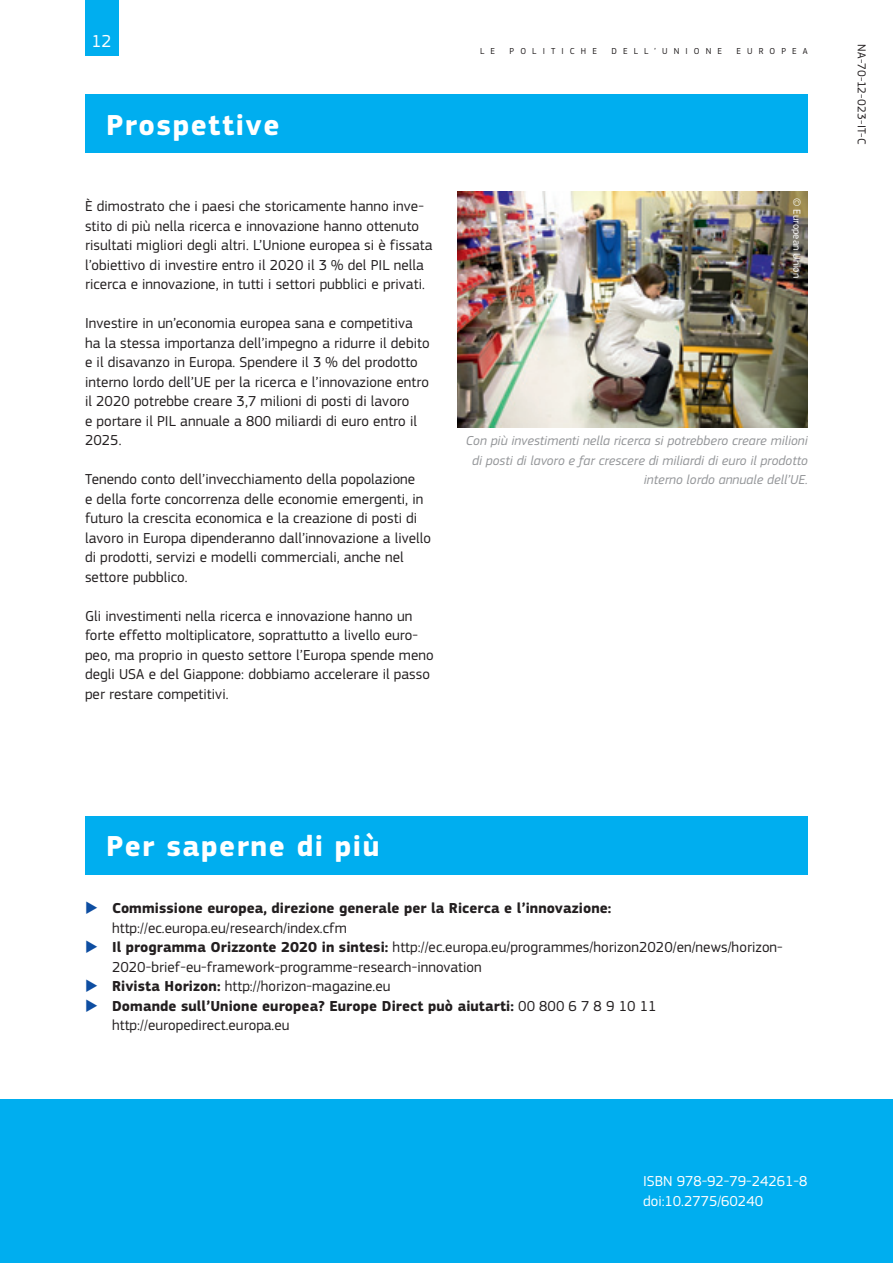
<style>
.page{position:relative;width:893px;height:1263px;background:#fff}
.page>*{position:absolute;margin:0;border:0;box-sizing:border-box;transform-origin:0 0}
.Heading01_neg{font:700 30px "EC Square Sans Pro";letter-spacing:.05em;color:#fff}
.t1{font:18px "EC Square Sans Pro";color:#fff}
.BodyText{font:15px/19.5px "EC Square Sans Pro";letter-spacing:.005em;color:#231f20}
.t2{font:700 15px/19.5px "EC Square Sans Pro";letter-spacing:.005em;color:#231f20}
.BodyText-2{font:15px "EC Square Sans Pro";color:#fff}
.legende_R{font:italic 13.5px/19.5px "EC Square Sans Pro";letter-spacing:.005em;color:#939598;text-align:right}
.t3{font:12px "EC Square Sans Pro";letter-spacing:.02em;color:#231f20}
.copyright_copy{font:10.5px "EC Square Sans Pro";letter-spacing:.005em;color:#fff}
.t4{font:9px "EC Square Sans Pro";letter-spacing:.68em;color:#231f20}
.s1{font-weight:400}
.s2{font-weight:700}
</style>
<div class="page">
<div style="left:85px;top:0;width:33px;height:55px;background:#00aeef"></div>
<div style="left:85px;top:816px;width:723px;height:58px;background:#00aeef"></div>
<div style="left:0;top:1099px;width:893px;height:164px;background:#00aeef"></div>
<div style="left:85px;top:94px;width:723px;height:59px;background:#00aeef"></div>
<img style="left:457px;top:192px;width:351px;height:235px">
<p class="t1" style="left:92px;top:30px;width:22px">12</p>
<p class="Heading01_neg" style="left:106px;top:107px;width:175px">Prospettive</p>
<p class="BodyText" style="left:85px;top:197px;width:349px">È dimostrato che i paesi che storicamente hanno inve&shy;stito di più nella ricerca e innovazione hanno ottenuto risultati migliori degli altri. L’Unione europea si è fissata l’obiettivo di investire entro il 2020 il 3 % del PIL nella ricerca e innovazione, in tutti i settori pubblici e privati.</p>
<p class="BodyText" style="left:85px;top:314px;width:346px">Investire in un’economia europea sana e competitiva ha la stessa importanza dell’impegno a ridurre il debito e il disavanzo in Europa. Spendere il 3 % del prodotto interno lordo dell’UE per la ricerca e l’innovazione entro il 2020 potrebbe creare 3,7 milioni di posti di lavoro<br>e portare il PIL annuale a 800 miliardi di euro entro il 2025.</p>
<p class="BodyText" style="left:85px;top:470px;width:348px">Tenendo conto dell’invecchiamento della popolazione<br>e della forte concorrenza delle economie emergenti, in futuro la crescita economica e la creazione di posti di lavoro in Europa dipenderanno dall’innovazione a livello di prodotti, servizi e modelli commerciali, anche nel settore pubblico.</p>
<p class="BodyText" style="left:85px;top:606px;width:350px">Gli investimenti nella ricerca e innovazione hanno un forte effetto moltiplicatore, soprattutto a livello euro&shy;peo, ma proprio in questo settore l’Europa spende meno degli USA e del Giappone: dobbiamo accelerare il passo per restare competitivi.</p>
<p class="t4" style="left:480px;top:45px;width:17px">L E</p>
<p class="t4" style="left:510px;top:45px;width:89px">POLITICHE</p>
<p class="t4" style="left:611px;top:45px;width:112px">DELL’UNIONE</p>
<p class="t4" style="left:736px;top:45px;width:73px">EUROPEA</p>
<p class="t3" style="left:869px;top:44px;width:102px;rotate:90deg">NA-70-12-023-IT-C</p>
<p class="copyright_copy" style="left:803px;top:198px;width:81px;rotate:90deg">© European Union</p>
<p class="legende_R" style="left:466px;top:431px;width:343px">Con più investimenti nella ricerca si potrebbero creare milioni di posti di lavoro e far crescere di miliardi di euro il prodotto interno lordo annuale dell’UE.</p>
<p class="Heading01_neg" style="left:106px;top:828px;width:275px">Per saperne di più</p>
<p class="t2" style="left:112px;top:899px;width:501px">Commissione europea, direzione generale per la Ricerca e l’innovazione: <span class="s1">http://ec.europa.eu/research/index.cfm</span></p>
<p class="BodyText" style="left:112px;top:938px;width:672px"><span class="s2">Il programma Orizzonte 2020 in sintesi:</span> http://ec.europa.eu/programmes/horizon2020/en/news/horizon-<br>2020-brief‑eu‑framework‑programme‑research‑innovation</p>
<p class="BodyText" style="left:112px;top:977px;width:280px"><span class="s2">Rivista Horizon:</span> http://horizon‑magazine.eu</p>
<p class="t2" style="left:112px;top:997px;width:546px">Domande sull’Unione europea? Europe Direct può aiutarti: <span class="s1">00 800 6 7 8 9 10 11 http://europedirect.europa.eu</span></p>
<p class="BodyText-2" style="left:643px;top:1173px;width:166px">ISBN 978-92-79-24261-8</p>
<p class="BodyText-2" style="left:643px;top:1192px;width:121px">doi:10.2775/60240</p>
</div>
